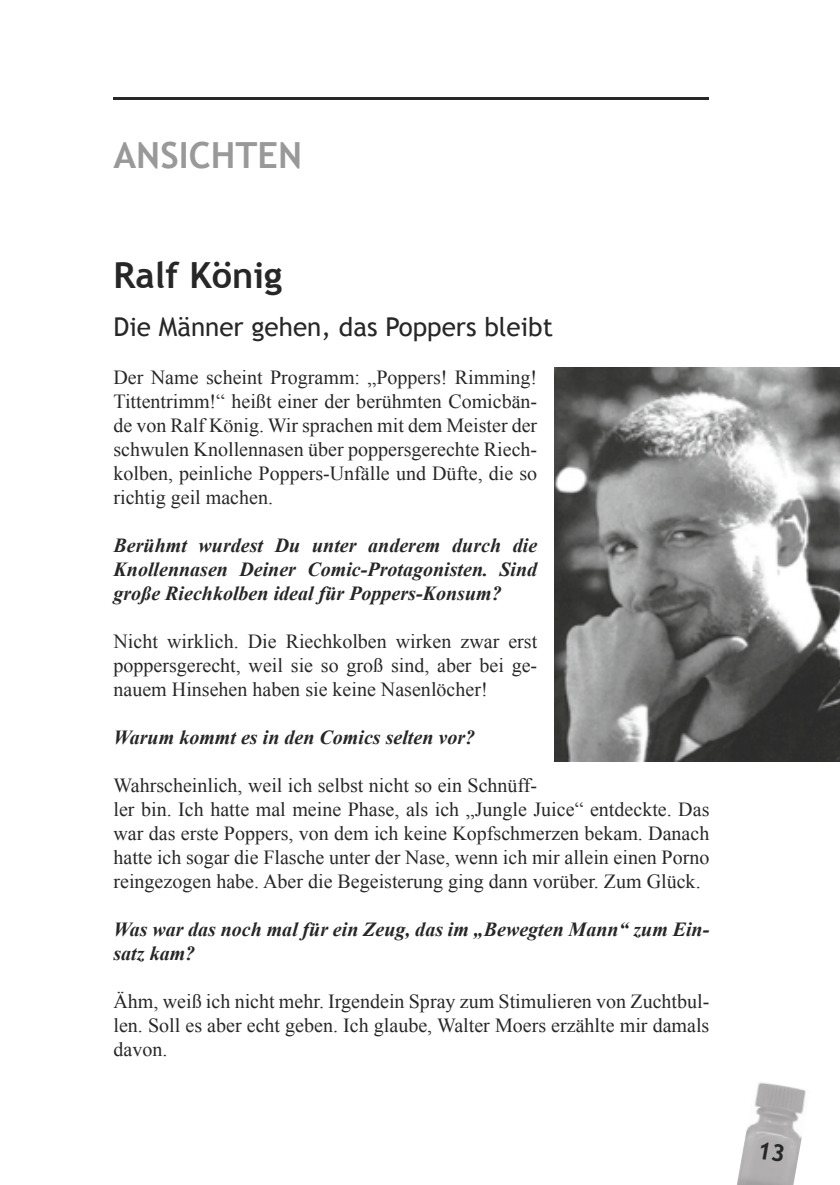
<style>
.page{position:relative;width:840px;height:1185px;background:#fff}
.page>*{position:absolute;margin:0;border:0;box-sizing:border-box;transform-origin:0 0}
.t1{font:700 36px "Trebuchet MS";color:#999}
.t2{font:700 36px "Trebuchet MS";color:#272727}
.t3{font:26px "Trebuchet MS";color:#272727}
.t4{font:20px/24px "Times New Roman";color:#272727;text-align:justify}
.t5{font:italic 700 20px/24px "Times New Roman";color:#272727;text-align:justify}
</style>
<div class="page">
<img style="left:737px;top:1083px;width:69px;height:102px">
<hr style="left:113px;top:97px;width:596px;height:2px;background:#272727">
<img style="left:554px;top:367px;width:285px;height:395px">
<svg style="left:758px;top:1141px;width:26px;height:21px"></svg>
<h1 class="t1" style="left:113px;top:133px;width:190px">ANSICHTEN</h1>
<h1 class="t2" style="left:113px;top:253px;width:170px">Ralf König</h1>
<h2 class="t3" style="left:113px;top:311px;width:441px">Die Männer gehen, das Poppers bleibt</h2>
<p class="t4" style="left:113px;top:365px;width:425px">Der Name scheint Programm: „Poppers! Rimming!<br>Tittentrimm!“ heißt einer der berühmten Comicbän&shy;de von Ralf König. Wir sprachen mit dem Meister der schwulen Knollennasen über poppersgerechte Riech&shy;kolben, peinliche Poppers-Unfälle und Düfte, die so richtig geil machen.</p>
<p class="t5" style="left:113px;top:533px;width:425px">Berühmt wurdest Du unter anderem durch die Knollennasen Deiner Comic-Protagonisten. Sind große Riechkolben ideal für Poppers-Konsum?</p>
<p class="t4" style="left:113px;top:629px;width:425px">Nicht wirklich. Die Riechkolben wirken zwar erst poppersgerecht, weil sie so groß sind, aber bei ge&shy;nauem Hinsehen haben sie keine Nasenlöcher!</p>
<p class="t5" style="left:113px;top:725px;width:363px">Warum kommt es in den Comics selten vor?</p>
<p class="t4" style="left:113px;top:773px;width:597px;text-align:left">Wahrscheinlich, weil ich selbst nicht so ein Schnüff-<br>ler bin. Ich hatte mal meine Phase, als ich „Jungle Juice“ entdeckte. Das war das erste Poppers, von dem ich keine Kopfschmerzen bekam. Danach hatte ich sogar die Flasche unter der Nase, wenn ich mir allein einen Porno reingezogen habe. Aber die Begeisterung ging dann vorüber. Zum Glück.</p>
<p class="t5" style="left:113px;top:917px;width:597px">Was war das noch mal für ein Zeug, das im „Bewegten Mann“ zum Ein&shy;satz kam?</p>
<p class="t4" style="left:113px;top:989px;width:597px">Ähm, weiß ich nicht mehr. Irgendein Spray zum Stimulieren von Zuchtbul&shy;len. Soll es aber echt geben. Ich glaube, Walter Moers erzählte mir damals davon.</p>
</div>
